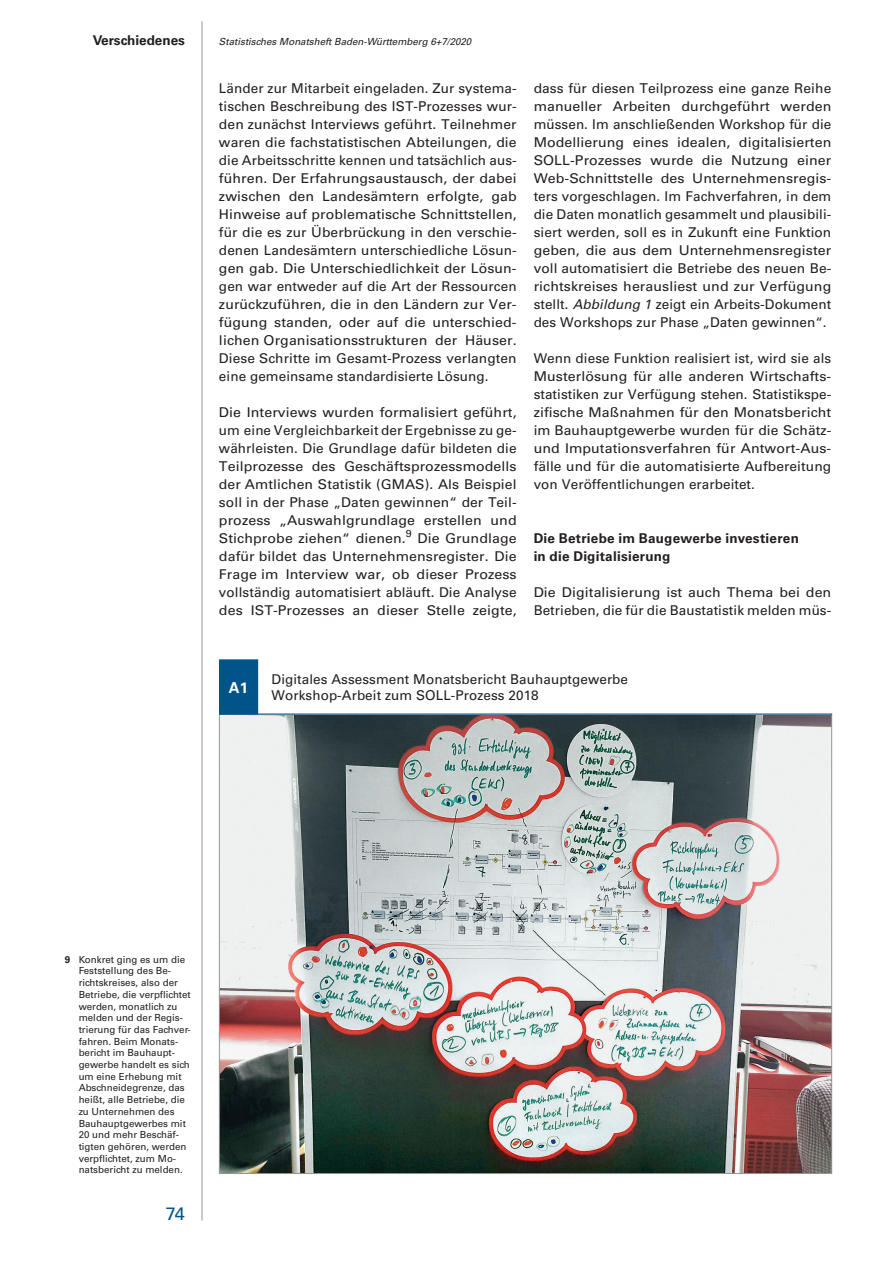
<style>
.page{position:relative;width:893px;height:1263px;background:#fff}
.page>*{position:absolute;margin:0;border:0;box-sizing:border-box;transform-origin:0 0}
.t1{font:18px "Univers";color:#01548a}
.t2{font:700 15px "Univers";color:#fff}
.t3{font:13.5px/18px "Univers";letter-spacing:.005em;color:#231f20;text-align:justify}
.t4{font:13.5px/18px "Univers";letter-spacing:.005em;color:#231f20;text-align:justify;scale:1.05 1}
.t5{font:700 13.5px/18px "Univers";letter-spacing:.015em;color:#231f20}
.t6{font:9.75px/11.7px "Univers";color:#231f20}
.t7{font:italic 9.75px "Univers";color:#231f20}
.s1{font-style:italic}
.s2{font-weight:700}
</style>
<div class="page">
<hr style="left:202px;top:21px;width:1px;height:1199px;background:#939598">
<img style="left:221px;top:716px;width:609px;height:456px">
<div style="left:219px;top:659px;width:39px;height:56px;background:#01548a"></div>
<hr style="left:219px;top:713px;width:613px;height:2px;background:#01548a">
<p class="t5" style="left:93px;top:31px;width:94px">Verschiedenes</p>
<p class="t7" style="left:219px;top:35px;width:254px">Statistisches Monatsheft Baden-Württemberg 6+7/2020</p>
<p class="t3" style="left:219px;top:79px;width:299px">Länder zur Mitarbeit eingeladen. Zur systema&shy;tischen Beschreibung des IST-Prozesses wur&shy;den zunächst Interviews geführt. Teilnehmer waren die fachstatistischen Abteilungen, die die Arbeitsschritte kennen und tatsächlich aus&shy;führen. Der Erfahrungsaustausch, der dabei zwischen den Landesämtern erfolgte, gab Hinweise auf problematische Schnittstellen, für die es zur Überbrückung in den verschie&shy;denen Landesämtern unterschiedliche Lösun&shy;gen gab. Die Unterschiedlichkeit der Lösun&shy;gen war entweder auf die Art der Ressourcen zurückzuführen, die in den Ländern zur Ver&shy;fügung standen, oder auf die unterschied&shy;lichen Organisationsstrukturen der Häuser.<br>Diese Schritte im Gesamt-Prozess verlangten eine gemeinsame standardisierte Lösung.</p>
<p class="t4" style="left:219px;top:403px;width:285px">Die Interviews wurden formalisiert geführt, um eine Vergleichbarkeit der Ergebnisse zu ge&shy;währleisten. Die Grundlage dafür bildeten die Teilprozesse des Geschäftsprozessmodells der Amtlichen Statistik (GMAS). Als Beispiel soll in der Phase „Daten gewinnen“ der Teil&shy;prozess „Auswahlgrundlage erstellen und Stichprobe ziehen“ dienen.<sup>9</sup> Die Grundlage dafür bildet das Unternehmensregister. Die Frage im Interview war, ob dieser Prozess vollständig automatisiert abläuft. Die Analyse des IST-Prozesses an dieser Stelle zeigte,</p>
<p class="t3" style="left:534px;top:79px;width:299px">dass für diesen Teilprozess eine ganze Reihe manueller Arbeiten durchgeführt werden müssen. Im anschließenden Workshop für die Modellierung eines idealen, digitalisierten SOLL-Prozesses wurde die Nutzung einer Web-Schnittstelle des Unternehmensregis&shy;ters vorgeschlagen. Im Fachverfahren, in dem die Daten monatlich gesammelt und plausibili&shy;siert werden, soll es in Zukunft eine Funktion geben, die aus dem Unternehmensregister voll automatisiert die Betriebe des neuen Be&shy;richtskreises herausliest und zur Verfügung stellt. <span class="s1">Abbildung 1</span> zeigt ein Arbeits-Dokument des Workshops zur Phase „Daten gewinnen“.</p>
<p class="t3" style="left:534px;top:349px;width:299px">Wenn diese Funktion realisiert ist, wird sie als Musterlösung für alle anderen Wirtschafts&shy;statistiken zur Verfügung stehen. Statistikspe&shy;zifische Maßnahmen für den Monatsbericht im Bauhauptgewerbe wurden für die Schätz&shy;und Imputationsverfahren für Antwort-Aus&shy;fälle und für die automatisierte Aufbereitung von Veröffentlichungen erarbeitet.</p>
<p class="t5" style="left:534px;top:529px;width:267px">Die Betriebe im Baugewerbe investieren in die Digitalisierung</p>
<p class="t4" style="left:534px;top:583px;width:285px">Die Digitalisierung ist auch Thema bei den<br>Betrieben, die für die Baustatistik melden müs-</p>
<p class="t2" style="left:229px;top:678px;width:21px">A1</p>
<p class="t3" style="left:272px;top:671px;width:358px;line-height:16.2px">Digitales Assessment Monatsbericht Bauhauptgewerbe<br>Workshop-Arbeit zum SOLL-Prozess 2018</p>
<p class="t6" style="left:79px;top:953px;width:114px;text-indent:-14px"><span class="s2">9</span> Konkret ging es um die<br>Feststellung des Be&shy;richtskreises, also der<br>Betriebe, die verpflichtet werden, monatlich zu melden und der Regis&shy;trierung für das Fachver&shy;fahren. Beim Monats&shy;bericht im Bauhaupt&shy;gewerbe handelt es sich um eine Erhebung mit<br>Abschneidegrenze, das heißt, alle Betriebe, die zu Unternehmen des<br>Bauhauptgewerbes mit<br>20 und mehr Beschäf&shy;tigten gehören, werden verpflichtet, zum Mo&shy;natsbericht zu melden.</p>
<h1 class="t1" style="left:166px;top:1203px;width:21px">74</h1>
</div>
